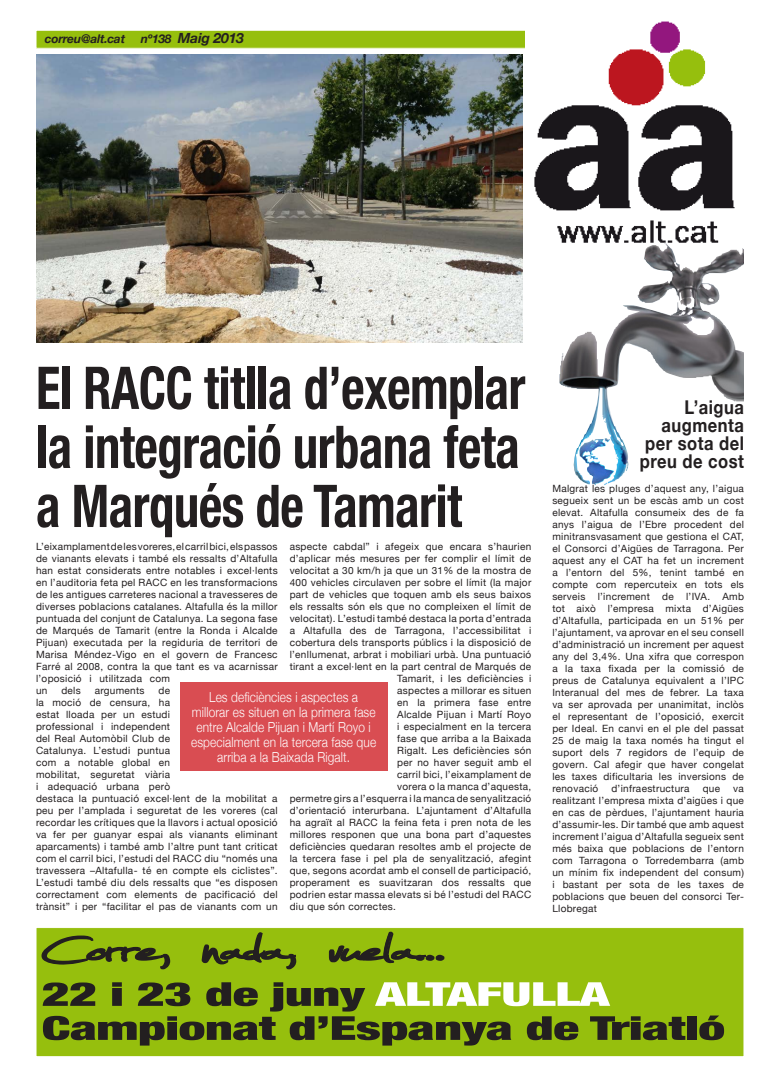
<style>
.page{position:relative;width:780px;height:1092px;background:#fff}
.page>*{position:absolute;margin:0;border:0;box-sizing:border-box;transform-origin:0 0}
.t1{font:86px "Jellyka Estryas Handwriting";letter-spacing:-.01em;color:#231f20;scale:2 1}
.t2{font:700 condensed 59px/59px "Helvetica Neue";letter-spacing:-.01em;color:#231f20;text-align:justify;scale:.86 1}
.t3{font:900 condensed 33px "Helvetica Neue";letter-spacing:-.01em;color:#231f20;scale:1.63 1}
.t4{font:700 19px "Helvetica Neue";letter-spacing:.03em;color:#231f20;scale:.87 1}
.t5{font:italic 700 14px "Helvetica Neue";letter-spacing:-.015em;color:#231f20}
.t6{font:300 13.8px/15px "Helvetica Neue";letter-spacing:.01em;color:#fff;text-align:center;scale:.86 1}
.t7{font:italic 700 12px "Helvetica Neue";letter-spacing:-.015em;color:#231f20}
.t8{font:10px/12px "Helvetica Neue";letter-spacing:.03em;color:#231f20}
.s1{font-size:12px}
.s2{color:#fff}
</style>
<div class="page">
<div style="left:36px;top:30px;width:504px;height:18px;background:#96bf0d"></div>
<div style="left:36px;top:30px;width:504px;height:18px;border:1px solid #fff"></div>
<img style="left:525px;top:21px;width:219px;height:240px">
<div style="left:36px;top:927px;width:708px;height:129px;background:#96bf0d"></div>
<svg style="left:41px;top:935px;width:130px;height:35px"></svg>
<svg style="left:201px;top:932px;width:96px;height:38px"></svg>
<svg style="left:328px;top:931px;width:117px;height:33px"></svg>
<div style="left:36px;top:927px;width:708px;height:129px;border:1px solid #fff"></div>
<img style="left:36px;top:54px;width:486px;height:288px">
<img style="left:607px;top:243px;width:136px;height:240px">
<div style="left:180px;top:682px;width:207px;height:88px;background:#d94d52"></div>
<p class="t7" style="left:45px;top:31px;width:82px">correu@alt.cat</p>
<p class="t5" style="left:141px;top:29px;width:105px"><span class="s1">nº138</span> Maig 2013</p>
<p class="t2" style="left:36px;top:357px;width:570px">El RACC titlla d’exemplar la integració urbana feta a Marqués de Tamarit</p>
<p class="t8" style="left:290px;top:540px;width:243px">aspecte cabdal” i afegeix que encara s’haurien</p>
<p class="t8" style="left:290px;top:552px;width:243px">d’aplicar més mesures per fer complir el límit de</p>
<p class="t8" style="left:290px;top:564px;width:243px">velocitat a 30 km/h ja que un 31% de la mostra de</p>
<p class="t8" style="left:290px;top:576px;width:243px">400 vehicles circulaven per sobre el límit (la major</p>
<p class="t8" style="left:290px;top:588px;width:243px">part de vehicles que toquen amb els seus baixos</p>
<p class="t8" style="left:290px;top:600px;width:243px">els ressalts són els que no compleixen el límit de</p>
<p class="t8" style="left:290px;top:612px;width:243px">velocitat). L’estudi també destaca la porta d’entrada</p>
<p class="t8" style="left:290px;top:624px;width:243px">a Altafulla des de Tarragona, l’accessibilitat i</p>
<p class="t8" style="left:290px;top:636px;width:243px">cobertura dels transports públics i la disposició de</p>
<p class="t8" style="left:290px;top:648px;width:243px">l’enllumenat, arbrat i mobiliari urbà. Una puntuació</p>
<p class="t8" style="left:290px;top:660px;width:243px">tirant a excel·lent en la part central de Marqués de</p>
<p class="t8" style="left:397px;top:672px;width:136px">Tamarit, i les deficiències i</p>
<p class="t8" style="left:397px;top:684px;width:135px">aspectes a millorar es situen</p>
<p class="t8" style="left:397px;top:696px;width:135px">en la primera fase entre</p>
<p class="t8" style="left:397px;top:708px;width:136px">Alcalde Pijuan i Martí Royo</p>
<p class="t8" style="left:397px;top:720px;width:136px">i especialment en la tercera</p>
<p class="t8" style="left:397px;top:732px;width:136px">fase que arriba a la Baixada</p>
<p class="t8" style="left:397px;top:744px;width:136px">Rigalt. Les deficiències són</p>
<p class="t8" style="left:397px;top:756px;width:136px">per no haver seguit amb el</p>
<p class="t8" style="left:397px;top:768px;width:136px">carril bici, l’eixamplament de</p>
<p class="t8" style="left:397px;top:780px;width:136px">vorera o la manca d’aquesta,</p>
<p class="t8" style="left:290px;top:792px;width:243px">permetre girs a l’esquerra i la manca de senyalització</p>
<p class="t8" style="left:290px;top:804px;width:243px">d’orientació interurbana. L’ajuntament d’Altafulla</p>
<p class="t8" style="left:290px;top:816px;width:243px">ha agraït al RACC la feina feta i pren nota de les</p>
<p class="t8" style="left:290px;top:828px;width:243px">millores responen que una bona part d’aquestes</p>
<p class="t8" style="left:290px;top:840px;width:243px">deficiències quedaran resoltes amb el projecte de</p>
<p class="t8" style="left:290px;top:852px;width:243px">la tercera fase i pel pla de senyalització, afegint</p>
<p class="t8" style="left:290px;top:864px;width:243px">que, segons acordat amb el consell de participació,</p>
<p class="t8" style="left:290px;top:876px;width:243px">properament es suavitzaran dos ressalts que</p>
<p class="t8" style="left:290px;top:888px;width:243px">podrien estar massa elevats si bé l’estudi del RACC</p>
<p class="t8" style="left:290px;top:900px;width:108px">diu que són correctes.</p>
<p class="t8" style="left:36px;top:540px;width:243px">L’eixamplament de les voreres, el carril bici, els passos de vianants elevats i també els ressalts d’Altafulla han estat considerats entre notables i excel·lents en l’auditoria feta pel RACC en les transformacions de les antigues carreteres nacional a travesseres de diverses poblacions catalanes. Altafulla és la millor puntuada del conjunt de Catalunya. La segona fase de Marqués de Tamarit (entre la Ronda i Alcalde Pijuan) executada per la regiduria de territori de Marisa Méndez-Vigo en el govern de Francesc Farré al 2008, contra la que tant es va acarnissar l’oposició i utilitzada com<br>un</p>
<p class="t8" style="left:36px;top:684px;width:243px;text-indent:122px">de<br>la moció de censura, ha<br>estat lloada per un estudi<br>professional i independent<br>del Real Automòbil Club de<br>Catalunya. L’estudi puntua<br>com a notable global en<br>mobilitat, seguretat viària<br>i adequació urbana però<br>destaca la puntuació excel·lent de la mobilitat a peu per l’amplada i seguretat de les voreres (cal recordar les crítiques que la llavors i actual oposició va fer per guanyar espai als vianants eliminant aparcaments) i també amb l’altre punt tant criticat com el carril bici, l’estudi del RACC diu “només una travessera –Altafulla- té en compte els ciclistes”.<br>L’estudi també diu dels ressalts que “es disposen correctament com elements de pacificació del trànsit” i per “facilitar el pas de vianants com un</p>
<p class="t8" style="left:61px;top:684px;width:21px">dels</p>
<p class="t8" style="left:95px;top:684px;width:51px">arguments</p>
<h3 class="t6" style="left:191px;top:689px;width:217px">Les deficiències i aspectes a millorar es situen en la primera fase entre Alcalde Pijuan i Martí Royo i especialment en la tercera fase que arriba a la Baixada Rigalt.</h3>
<p class="t4" style="left:684px;top:395px;width:70px">L’aigua</p>
<p class="t4" style="left:661px;top:413px;width:96px">augmenta</p>
<p class="t4" style="left:645px;top:431px;width:115px">per sota del</p>
<p class="t4" style="left:639px;top:449px;width:121px">preu de cost</p>
<p class="t8" style="left:552px;top:482px;width:193px;text-align:justify">Malgrat les pluges d’aquest any, l’aigua segueix sent un be escàs amb un cost elevat. Altafulla consumeix des de fa anys l’aigua de l’Ebre procedent del minitransvasament que gestiona el CAT, el Consorci d’Aigües de Tarragona. Per aquest any el CAT ha fet un increment a l’entorn del 5%, tenint també en compte com repercuteix en tots els serveis l’increment de l’IVA. Amb tot això l’empresa mixta d’Aigües d’Altafulla, participada en un 51% per l’ajuntament, va aprovar en el seu consell d’administració un increment per aquest any del 3,4%. Una xifra que correspon a la taxa fixada per la comissió de preus de Catalunya equivalent a l’IPC Interanual del mes de febrer. La taxa va ser aprovada per unanimitat, inclòs el representant de l’oposició, exercit per Ideal. En canvi en el ple del passat 25 de maig la taxa només ha tingut el suport dels 7 regidors de l’equip de govern. Cal afegir que haver congelat les taxes dificultaria les inversions de renovació</p>
<p class="t8" style="left:611px;top:782px;width:80px">d’infraestructura</p>
<p class="t8" style="left:702px;top:782px;width:19px">que</p>
<p class="t8" style="left:552px;top:782px;width:193px;text-align:justify;text-indent:181px">va realitzant l’empresa mixta d’aigües i que en cas de pèrdues, l’ajuntament hauria d’assumir-les. Dir també que amb aquest increment l’aigua d’Altafulla segueix sent més baixa que poblacions de l’entorn com Tarragona o Torredembarra (amb un mínim fix independent del consum) i bastant per sota de les taxes de poblacions que beuen del consorci Ter-Llobregat</p>
<p class="t1" style="left:42px;top:912px;width:203px">Corre, nada, vuela..</p>
<p class="t3" style="left:42px;top:973px;width:350px">22 i 23 de juny <span class="s2">ALTAFULLA</span></p>
<p class="t3" style="left:42px;top:1007px;width:421px">Campionat d’Espanya de Triatló</p>
</div>
